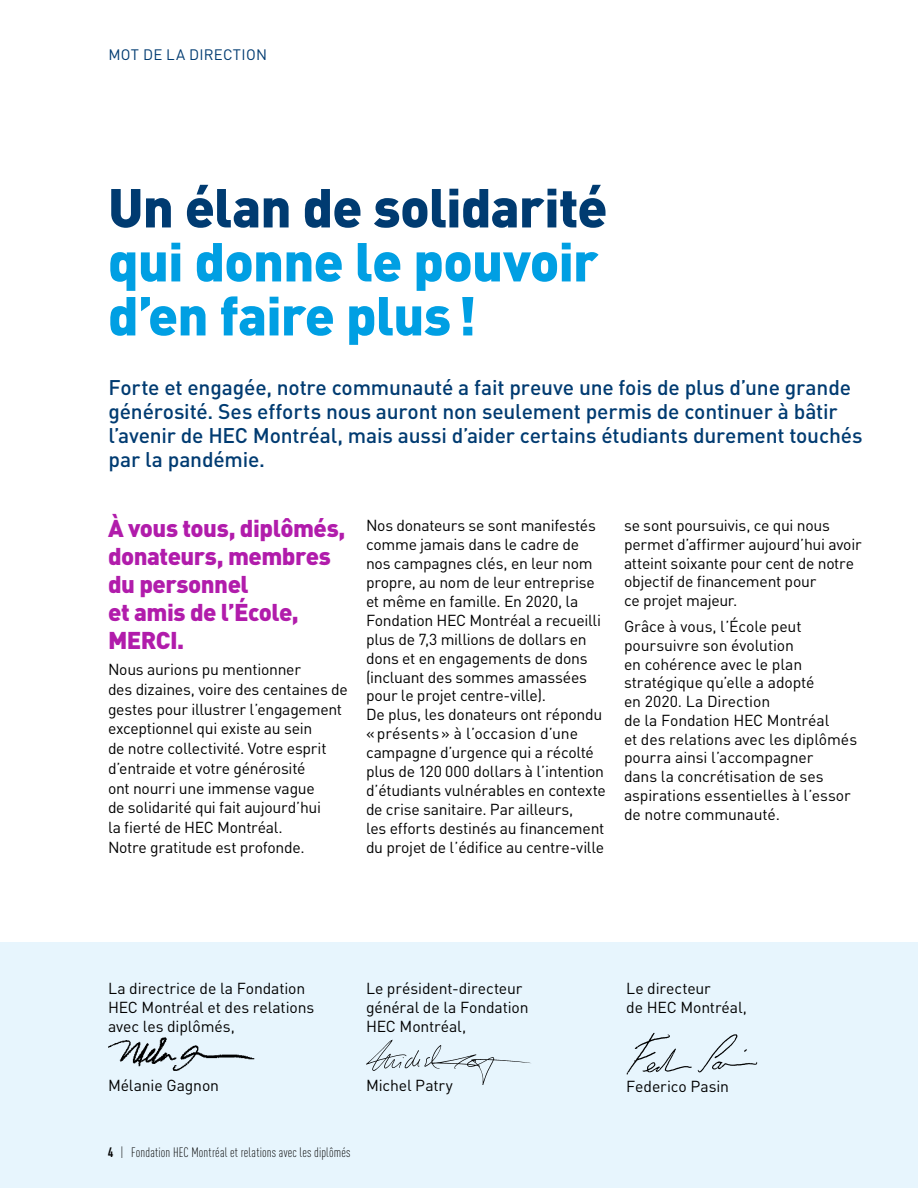
<style>
.page{position:relative;width:918px;height:1188px;background:#fff}
.page>*{position:absolute;margin:0;border:0;box-sizing:border-box;transform-origin:0 0}
.t1{font:900 54px/54px "DINOT";letter-spacing:-.02em;color:#009fe3}
.t2{font:900 54px "DINOT";letter-spacing:-.015em;color:#003b71}
.t3{font:900 24px/28px "DINOT";letter-spacing:-.02em;color:#b11cab}
.t4{font:500 21px/24px "DINOT";letter-spacing:-.01em;color:#003b71}
.t5{font:15.75px/18.8px "DINOT";letter-spacing:-.015em;color:#000}
.t6{font:15px "DINOT";letter-spacing:.015em;color:#003b71}
.t7{font:300 condensed 13.5px "DINOT";letter-spacing:.015em;color:#000}
.s1{font-family:"DIN Engschrift Std";font-weight:400;font-stretch:normal}
</style>
<div class="page">
<div style="left:0;top:942px;width:918px;height:246px;background:#e7f5fd"></div>
<img style="left:626px;top:1032px;width:132px;height:43px">
<img style="left:108px;top:1037px;width:147px;height:34px">
<img style="left:366px;top:1039px;width:165px;height:45px">
<p class="t6" style="left:108px;top:45px;width:160px">MOT DE LA DIRECTION</p>
<h1 class="t2" style="left:108px;top:172px;width:501px">Un élan de solidarité</h1>
<h1 class="t1" style="left:108px;top:233px;width:492px">qui donne le pouvoir d’en faire plus!</h1>
<p class="t4" style="left:109px;top:375px;width:756px">Forte et engagée, notre communauté a fait preuve une fois de plus d’une grande générosité. Ses efforts nous auront non seulement permis de continuer à bâtir l’avenir de HEC Montréal, mais aussi d’aider certains étudiants durement touchés par la pandémie.</p>
<h2 class="t3" style="left:108px;top:514px;width:239px">À vous tous, diplômés, donateurs, membres du personnel<br>et amis de l’École,<br>MERCI.</h2>
<p class="t5" style="left:108px;top:659px;width:241px;line-height:19.8px">Nous aurions pu mentionner<br>des dizaines, voire des centaines de gestes pour illustrer l’engagement exceptionnel qui existe au sein<br>de notre collectivité. Votre esprit d’entraide et votre générosité<br>ont nourri une immense vague<br>de solidarité qui fait aujourd’hui<br>la fierté de HEC Montréal.<br>Notre gratitude est profonde.</p>
<p class="t5" style="left:366px;top:516px;width:242px">Nos donateurs se sont manifestés comme jamais dans le cadre de nos campagnes clés, en leur nom propre, au nom de leur entreprise et même en famille. En 2020, la Fondation HEC Montréal a recueilli plus de 7,3 millions de dollars en dons et en engagements de dons (incluant des sommes amassées pour le projet centre-ville).<br>De plus, les donateurs ont répondu «présents» à l’occasion d’une campagne d’urgence qui a récolté plus de 120 000 dollars à l’intention d’étudiants vulnérables en contexte de crise sanitaire. Par ailleurs,<br>les efforts destinés au financement du projet de l’édifice au centre-ville</p>
<p class="t5" style="left:624px;top:516px;width:239px">se sont poursuivis, ce qui nous permet d’affirmer aujourd’hui avoir atteint soixante pour cent de notre objectif de financement pour<br>ce projet majeur.</p>
<p class="t5" style="left:624px;top:617px;width:235px">Grâce à vous, l’École peut poursuivre son évolution<br>en cohérence avec le plan stratégique qu’elle a adopté<br>en 2020. La Direction<br>de la Fondation HEC Montréal<br>et des relations avec les diplômés pourra ainsi l’accompagner<br>dans la concrétisation de ses aspirations essentielles à l’essor de notre communauté.</p>
<p class="t5" style="left:108px;top:979px;width:208px">La directrice de la Fondation<br>HEC Montréal et des relations avec les diplômés,</p>
<p class="t5" style="left:108px;top:1076px;width:113px">Mélanie Gagnon</p>
<p class="t5" style="left:366px;top:979px;width:164px">Le président-directeur général de la Fondation<br>HEC Montréal,</p>
<p class="t5" style="left:366px;top:1076px;width:88px">Michel Patry</p>
<p class="t7" style="left:108px;top:1145px;width:244px"><span class="s1">4</span> | Fondation HEC Montréal et relations avec les diplômés</p>
<p class="t5" style="left:626px;top:979px;width:122px">Le directeur<br>de HEC Montréal,</p>
<p class="t5" style="left:626px;top:1076px;width:104px">Federico Pasin</p>
</div>
